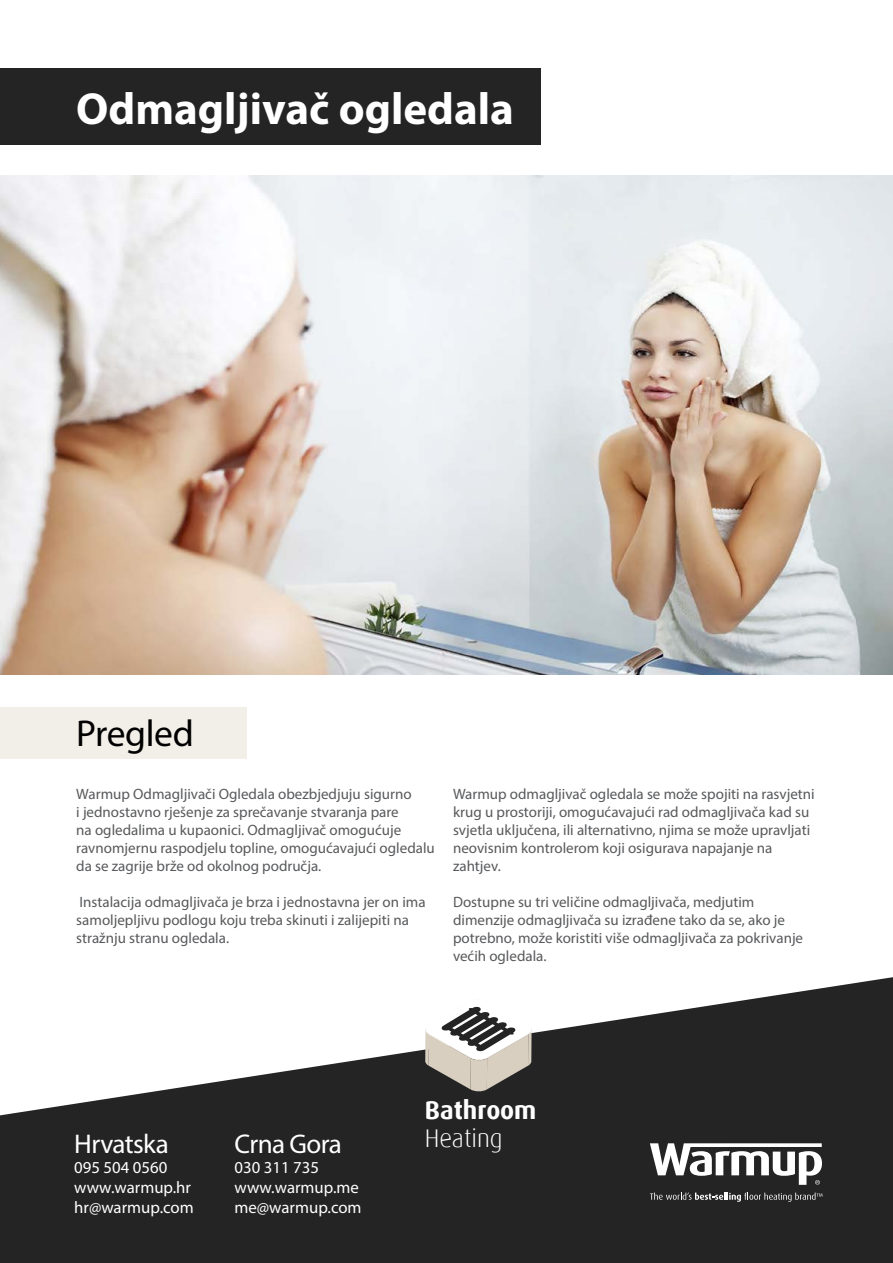
<style>
.page{position:relative;width:893px;height:1263px;background:#fff}
.page>*{position:absolute;margin:0;border:0;box-sizing:border-box;transform-origin:0 0}
.t1{font:700 45px "Myriad Pro";color:#fff}
.t2{font:37.5px "Myriad Pro";letter-spacing:-.01em;color:#000}
.t3{font:27.15px "Myriad Pro";letter-spacing:-.025em;color:#fff}
.t4{font:700 25.5px "Dax";color:#fff}
.t5{font:300 25.5px "Dax";color:#fff}
.t6{font:16.8px/20.1px "Myriad Pro";color:#fff}
.t7{font:15px/18px "Myriad Pro";color:#58595b}
</style>
<div class="page">
<svg style="left:0;top:977px;width:893px;height:286px;fill:#242425"></svg>
<svg style="left:650px;top:1143px;width:172px;height:42px"></svg>
<svg style="left:650px;top:1192px;width:172px;height:10px;background:#525253"></svg>
<svg style="left:424px;top:998px;width:109px;height:94px"></svg>
<img style="left:0;top:175px;width:893px;height:499px">
<div style="left:0;top:69px;width:540px;height:76px;background:#242425"></div>
<div style="left:0;top:707px;width:247px;height:51px;background:#f2eee8"></div>
<h1 class="t1" style="left:76px;top:79px;width:439px">Odmagljivač ogledala</h1>
<h2 class="t2" style="left:76px;top:710px;width:119px">Pregled</h2>
<p class="t7" style="left:76px;top:785px;width:360px">Warmup Odmagljivači Ogledala obezbjedjuju sigurno<br>i jednostavno rješenje za sprečavanje stvaranja pare<br>na ogledalima u kupaonici. Odmagljivač omogućuje ravnomjernu raspodjelu topline, omogućavajući ogledalu da se zagrije brže od okolnog područja.</p>
<p class="t7" style="left:76px;top:893px;width:351px">Instalacija odmagljivača je brza i jednostavna jer on ima samoljepljivu podlogu koju treba skinuti i zalijepiti na stražnju stranu ogledala.</p>
<p class="t7" style="left:453px;top:785px;width:363px">Warmup odmagljivač ogledala se može spojiti na rasvjetni krug u prostoriji, omogućavajući rad odmagljivača kad su svjetla uključena, ili alternativno, njima se može upravljati neovisnim kontrolerom koji osigurava napajanje na zahtjev.</p>
<p class="t7" style="left:453px;top:893px;width:352px">Dostupne su tri veličine odmagljivača, medjutim dimenzije odmagljivača su izrađene tako da se, ako je potrebno, može koristiti više odmagljivača za pokrivanje većih ogledala.</p>
<h3 class="t3" style="left:74px;top:1127px;width:96px">Hrvatska</h3>
<p class="t6" style="left:74px;top:1157px;width:121px">095 504 0560 www.warmup.hr hr@warmup.com</p>
<h3 class="t3" style="left:234px;top:1127px;width:109px">Crna Gora</h3>
<p class="t6" style="left:234px;top:1157px;width:129px">030 311 735 www.warmup.me me@warmup.com</p>
<h3 class="t4" style="left:425px;top:1096px;width:113px">Bathroom</h3>
<h3 class="t5" style="left:425px;top:1124px;width:79px">Heating</h3>
</div>
